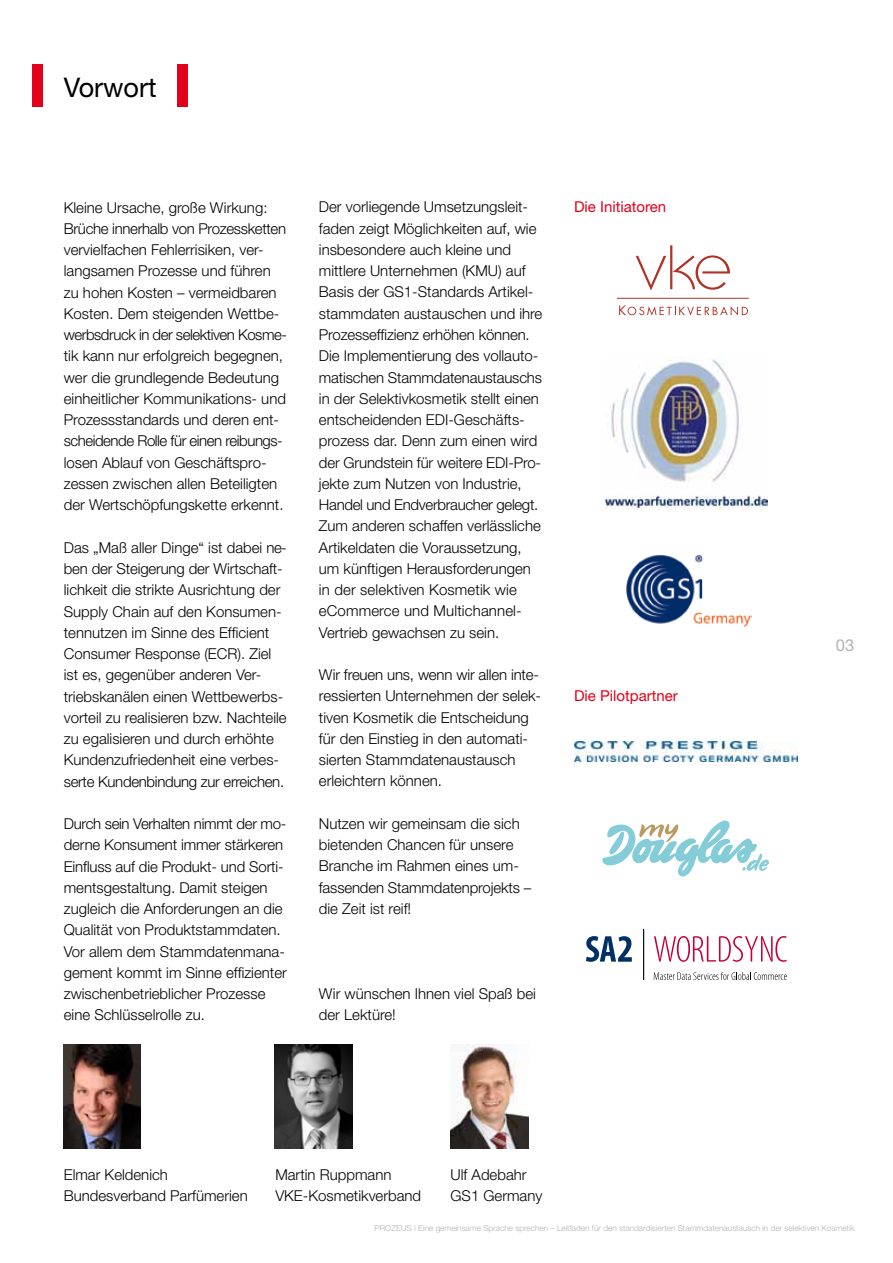
<style>
.page{position:relative;width:893px;height:1263px;background:#fff}
.page>*{position:absolute;margin:0;border:0;box-sizing:border-box;transform-origin:0 0}
.t1{font:27px "Helvetica Neue";color:#000}
.t2{font:16.5px "Helvetica Neue";color:#b1b3b4}
.t3{font:300 15px/21.3px "Helvetica Neue";color:#000}
.t4{font:15px "Helvetica Neue";color:#e2001a}
.t5{font:300 8.25px "Helvetica Neue";color:#b1b3b4}
</style>
<div class="page">
<div style="left:32px;top:64px;width:11px;height:42px;background:#e2001a"></div>
<div style="left:178px;top:64px;width:10px;height:42px;background:#e2001a"></div>
<img style="left:450px;top:1045px;width:78px;height:103px">
<img style="left:64px;top:1045px;width:77px;height:103px">
<img style="left:275px;top:1045px;width:77px;height:103px">
<img style="left:627px;top:555px;width:124px;height:71px">
<img style="left:574px;top:741px;width:223px;height:21px">
<svg style="left:654px;top:936px;width:133px;height:26px"></svg>
<svg style="left:654px;top:972px;width:133px;height:8px"></svg>
<hr style="left:643px;top:929px;width:1px;height:51px;background:#000">
<svg style="left:586px;top:936px;width:46px;height:26px"></svg>
<img style="left:604px;top:358px;width:163px;height:151px">
<svg style="left:602px;top:820px;width:167px;height:56px"></svg>
<svg style="left:619px;top:305px;width:129px;height:11px"></svg>
<svg style="left:636px;top:245px;width:94px;height:45px"></svg>
<hr style="left:617px;top:298px;width:132px;height:1px;background:#b13227">
<h1 class="t1" style="left:64px;top:72px;width:94px">Vorwort</h1>
<p class="t3" style="left:64px;top:196px;width:225px">Kleine Ursache, große Wirkung:<br>Brüche innerhalb von Prozessketten vervielfachen Fehlerrisiken, ver&shy;langsamen Prozesse und führen zu hohen Kosten – vermeidbaren Kosten. Dem steigenden Wettbe&shy;werbsdruck in der selektiven Kosme&shy;tik kann nur erfolgreich begegnen, wer die grundlegende Bedeutung einheitlicher Kommunikations- und Prozessstandards und deren ent&shy;scheidende Rolle für einen reibungs&shy;losen Ablauf von Geschäftspro&shy;zessen zwischen allen Beteiligten der Wertschöpfungskette erkennt.</p>
<p class="t3" style="left:64px;top:536px;width:224px">Das „Maß aller Dinge“ ist dabei ne&shy;ben der Steigerung der Wirtschaft&shy;lichkeit die strikte Ausrichtung der Supply Chain auf den Konsumen&shy;tennutzen im Sinne des Efficient Consumer Response (ECR). Ziel ist es, gegenüber anderen Ver&shy;triebskanälen einen Wettbewerbs&shy;vorteil zu realisieren bzw. Nachteile zu egalisieren und durch erhöhte Kundenzufriedenheit eine verbes&shy;serte Kundenbindung zur erreichen.</p>
<p class="t3" style="left:64px;top:813px;width:225px">Durch sein Verhalten nimmt der mo&shy;derne Konsument immer stärkeren<br>Einfluss auf die Produkt- und Sorti&shy;mentsgestaltung. Damit steigen zugleich die Anforderungen an die<br>Qualität von Produktstammdaten.<br>Vor allem dem Stammdatenmana&shy;gement kommt im Sinne effizienter zwischenbetrieblicher Prozesse eine Schlüsselrolle zu.</p>
<p class="t3" style="left:319px;top:196px;width:225px">Der vorliegende Umsetzungsleit&shy;faden zeigt Möglichkeiten auf, wie insbesondere auch kleine und mittlere Unternehmen (KMU) auf Basis der GS1-Standards Artikel&shy;stammdaten austauschen und ihre Prozesseffizienz erhöhen können.<br>Die Implementierung des vollauto&shy;matischen Stammdatenaustauschs in der Selektivkosmetik stellt einen entscheidenden EDI-Geschäfts&shy;prozess dar. Denn zum einen wird der Grundstein für weitere EDI-Pro&shy;jekte zum Nutzen von Industrie, Handel und Endverbraucher gelegt.<br>Zum anderen schaffen verlässliche Artikeldaten die Voraussetzung, um künftigen Herausforderungen in der selektiven Kosmetik wie eCommerce und Multichannel-Vertrieb gewachsen zu sein.</p>
<p class="t3" style="left:319px;top:664px;width:224px">Wir freuen uns, wenn wir allen inte&shy;ressierten Unternehmen der selek&shy;tiven Kosmetik die Entscheidung für den Einstieg in den automati&shy;sierten Stammdatenaustausch erleichtern können.</p>
<p class="t3" style="left:319px;top:813px;width:214px">Nutzen wir gemeinsam die sich bietenden Chancen für unsere<br>Branche im Rahmen eines um&shy;fassenden Stammdatenprojekts – die Zeit ist reif!</p>
<p class="t3" style="left:319px;top:983px;width:219px">Wir wünschen Ihnen viel Spaß bei der Lektüre!</p>
<p class="t4" style="left:574px;top:198px;width:94px">Die Initiatoren</p>
<p class="t4" style="left:574px;top:687px;width:105px">Die Pilotpartner</p>
<p class="t3" style="left:64px;top:1163px;width:185px">Elmar Keldenich<br>Bundesverband Parfümerien</p>
<p class="t3" style="left:275px;top:1163px;width:147px">Martin Ruppmann<br>VKE-Kosmetikverband</p>
<p class="t3" style="left:450px;top:1163px;width:93px">Ulf Adebahr<br>GS1 Germany</p>
<p class="t2" style="left:836px;top:635px;width:20px">03</p>
<p class="t5" style="left:375px;top:1223px;width:482px">PROZEUS | Eine gemeinsame Sprache sprechen – Leitfaden für den standardisierten Stammdatenaustausch in der selektiven Kosmetik</p>
</div>
